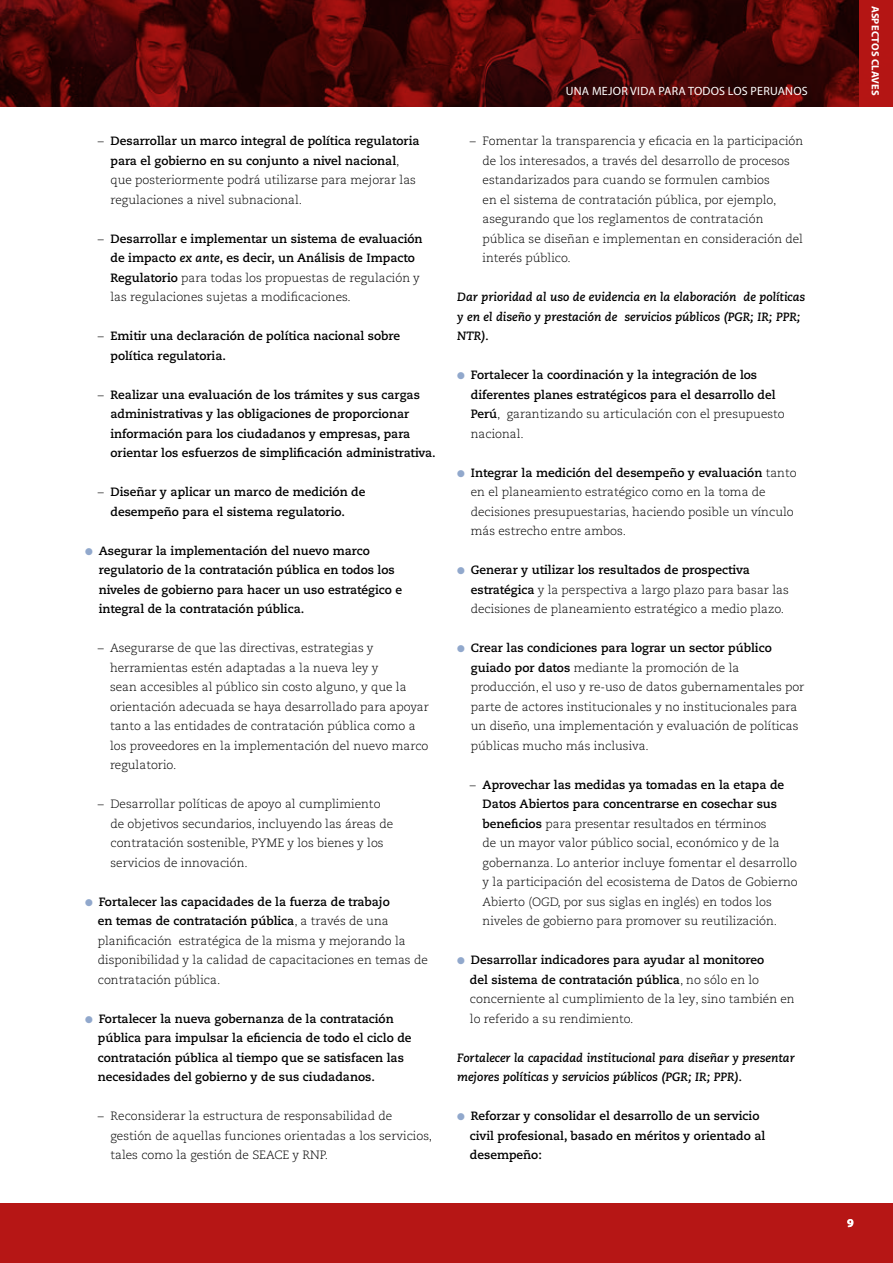
<style>
.page{position:relative;width:893px;height:1263px;background:#fff}
.page>*{position:absolute;margin:0;border:0;box-sizing:border-box;transform-origin:0 0}
.t1{font:300 12px/19.5px "Caecilia LT Pro 45";color:#000}
.t2{font:700 12px/19.5px "Caecilia LT Pro 75";color:#000}
.t3{font:italic 700 12px/19.5px "Caecilia LT Pro 76";color:#000}
.t4{font:12px "Myriad Pro";letter-spacing:.02em;color:#fff}
.t5{font:700 12px "Myriad Pro";color:#fff}
.t6{font:700 10.5px "Myriad Pro";letter-spacing:.02em;color:#fff}
.s1{font-family:"Caecilia LT Pro 45";font-weight:300}
.s2{font-family:"Caecilia LT Pro 76";font-style:italic}
.s3{font-family:"Caecilia LT Pro 75";font-weight:700}
.s4{color:#91a8cc}
</style>
<div class="page">
<img style="left:1px;top:0;width:858px;height:106px">
<hr style="left:0;top:0;width:1px;height:106px;background:#b61615">
<div style="left:0;top:1204px;width:893px;height:59px;background:#b61615"></div>
<div style="left:859px;top:0;width:34px;height:106px;background:#b61615"></div>
<p class="t2" style="left:110px;top:131px;width:311px;text-indent:-13px"><span class="s1">–</span> Desarrollar un marco integral de política regulatoria para el gobierno en su conjunto a nivel nacional<span class="s1">,</span></p>
<p class="t1" style="left:110px;top:170px;width:307px">que posteriormente podrá utilizarse para mejorar las regulaciones a nivel subnacional.</p>
<p class="t2" style="left:98px;top:229px;width:326px;text-align:center"><span class="s1">–</span> Desarrollar e implementar un sistema de evaluación de impacto <span class="s2">ex ante</span>, es decir, un Análisis de Impacto</p>
<p class="t1" style="left:110px;top:268px;width:311px"><span class="s3">Regulatorio</span> para todas los propuestas de regulación y las regulaciones sujetas a modificaciones.</p>
<p class="t2" style="left:110px;top:326px;width:291px;text-indent:-13px"><span class="s1">–</span> Emitir una declaración de política nacional sobre política regulatoria.</p>
<p class="t2" style="left:110px;top:385px;width:327px;text-indent:-13px"><span class="s1">–</span> Realizar una evaluación de los trámites y sus cargas administrativas y las obligaciones de proporcionar información para los ciudadanos y empresas, para orientar los esfuerzos de simplificación administrativa.</p>
<p class="t2" style="left:110px;top:482px;width:257px;text-indent:-13px"><span class="s1">–</span> Diseñar y aplicar un marco de medición de desempeño para el sistema regulatorio.</p>
<p class="t2" style="left:99px;top:541px;width:305px;text-indent:-14px"><span class="s4">●</span> Asegurar la implementación del nuevo marco regulatorio de la contratación pública en todos los niveles de gobierno para hacer un uso estratégico e integral de la contratación pública.</p>
<p class="t1" style="left:110px;top:638px;width:320px;text-indent:-12px">– Asegurarse de que las directivas, estrategias y herramientas estén adaptadas a la nueva ley y<br>sean accesibles al público sin costo alguno, y que la orientación adecuada se haya desarrollado para apoyar tanto a las entidades de contratación pública como a los proveedores en la implementación del nuevo marco regulatorio.</p>
<p class="t1" style="left:110px;top:794px;width:284px;text-indent:-13px">– Desarrollar políticas de apoyo al cumplimiento de objetivos secundarios, incluyendo las áreas de contratación sostenible, PYME y los bienes y los servicios de innovación.</p>
<p class="t2" style="left:85px;top:892px;width:306px;text-align:right"><span class="s4">●</span> Fortalecer las capacidades de la fuerza de trabajo en temas de contratación pública<span class="s1">, a través de una</span></p>
<p class="t1" style="left:98px;top:931px;width:332px">planificación estratégica de la misma y mejorando la disponibilidad y la calidad de capacitaciones en temas de contratación pública.</p>
<p class="t2" style="left:98px;top:1009px;width:315px;text-indent:-13px"><span class="s4">●</span> Fortalecer la nueva gobernanza de la contratación pública para impulsar la eficiencia de todo el ciclo de contratación pública al tiempo que se satisfacen las necesidades del gobierno y de sus ciudadanos.</p>
<p class="t1" style="left:110px;top:1106px;width:323px;text-indent:-13px">– Reconsiderar la estructura de responsabilidad de gestión de aquellas funciones orientadas a los servicios, tales como la gestión de SEACE y RNP.</p>
<p class="t4" style="left:566px;top:84px;width:244px">UNA MEJOR VIDA PARA TODOS LOS PERUANOS</p>
<p class="t1" style="left:483px;top:131px;width:322px;text-indent:-13px">– Fomentar la transparencia y eficacia en la participación de los interesados, a través del desarrollo de procesos estandarizados para cuando se formulen cambios<br>en el sistema de contratación pública, por ejemplo, asegurando que los reglamentos de contratación pública se diseñan e implementan en consideración del interés público.</p>
<p class="t3" style="left:457px;top:287px;width:350px">Dar prioridad al uso de evidencia en la elaboración de políticas y en el diseño y prestación de servicios públicos (PGR; IR; PPR;<br>NTR).</p>
<p class="t2" style="left:471px;top:365px;width:306px;text-indent:-14px"><span class="s4">●</span> Fortalecer la coordinación y la integración de los diferentes planes estratégicos para el desarrollo del</p>
<p class="t1" style="left:471px;top:404px;width:315px"><span class="s3">Perú</span>, garantizando su articulación con el presupuesto nacional.</p>
<p class="t2" style="left:457px;top:463px;width:341px"><span class="s4">●</span> Integrar la medición del desempeño y evaluación <span class="s1">tanto</span></p>
<p class="t1" style="left:471px;top:482px;width:324px">en el planeamiento estratégico como en la toma de decisiones presupuestarias, haciendo posible un vínculo más estrecho entre ambos.</p>
<p class="t2" style="left:457px;top:560px;width:294px"><span class="s4">●</span> Generar y utilizar los resultados de prospectiva</p>
<p class="t1" style="left:471px;top:580px;width:320px"><span class="s3">estratégica</span> y la perspectiva a largo plazo para basar las decisiones de planeamiento estratégico a medio plazo.</p>
<p class="t2" style="left:457px;top:638px;width:316px"><span class="s4">●</span> Crear las condiciones para lograr un sector público</p>
<p class="t1" style="left:471px;top:658px;width:335px"><span class="s3">guiado por datos</span> mediante la promoción de la producción, el uso y re-uso de datos gubernamentales por parte de actores institucionales y no institucionales para un diseño, una implementación y evaluación de políticas públicas mucho más inclusiva.</p>
<p class="t2" style="left:470px;top:775px;width:316px;text-align:center"><span class="s1">–</span> Aprovechar las medidas ya tomadas en la etapa de<br>Datos Abiertos para concentrarse en cosechar sus</p>
<p class="t1" style="left:483px;top:814px;width:317px"><span class="s3">beneficios</span> para presentar resultados en términos<br>de un mayor valor público social, económico y de la gobernanza. Lo anterior incluye fomentar el desarrollo y la participación del ecosistema de Datos de Gobierno Abierto (OGD, por sus siglas en inglés) en todos los niveles de gobierno para promover su reutilización.</p>
<p class="t2" style="left:470px;top:950px;width:296px;text-indent:-13px"><span class="s4">●</span> Desarrollar indicadores para ayudar al monitoreo del sistema de contratación pública<span class="s1">, no sólo en lo</span></p>
<p class="t1" style="left:470px;top:989px;width:326px">concerniente al cumplimiento de la ley, sino también en lo referido a su rendimiento.</p>
<p class="t3" style="left:457px;top:1048px;width:339px">Fortalecer la capacidad institucional para diseñar y presentar mejores políticas y servicios públicos (PGR; IR; PPR).</p>
<p class="t2" style="left:470px;top:1106px;width:297px;text-indent:-13px"><span class="s4">●</span> Reforzar y consolidar el desarrollo de un servicio civil profesional, basado en méritos y orientado al desempeño:</p>
<p class="t6" style="left:882px;top:6px;width:92px;rotate:90deg">ASPECTOS CLAVES</p>
<p class="t5" style="left:847px;top:1215px;width:8px">9</p>
</div>
